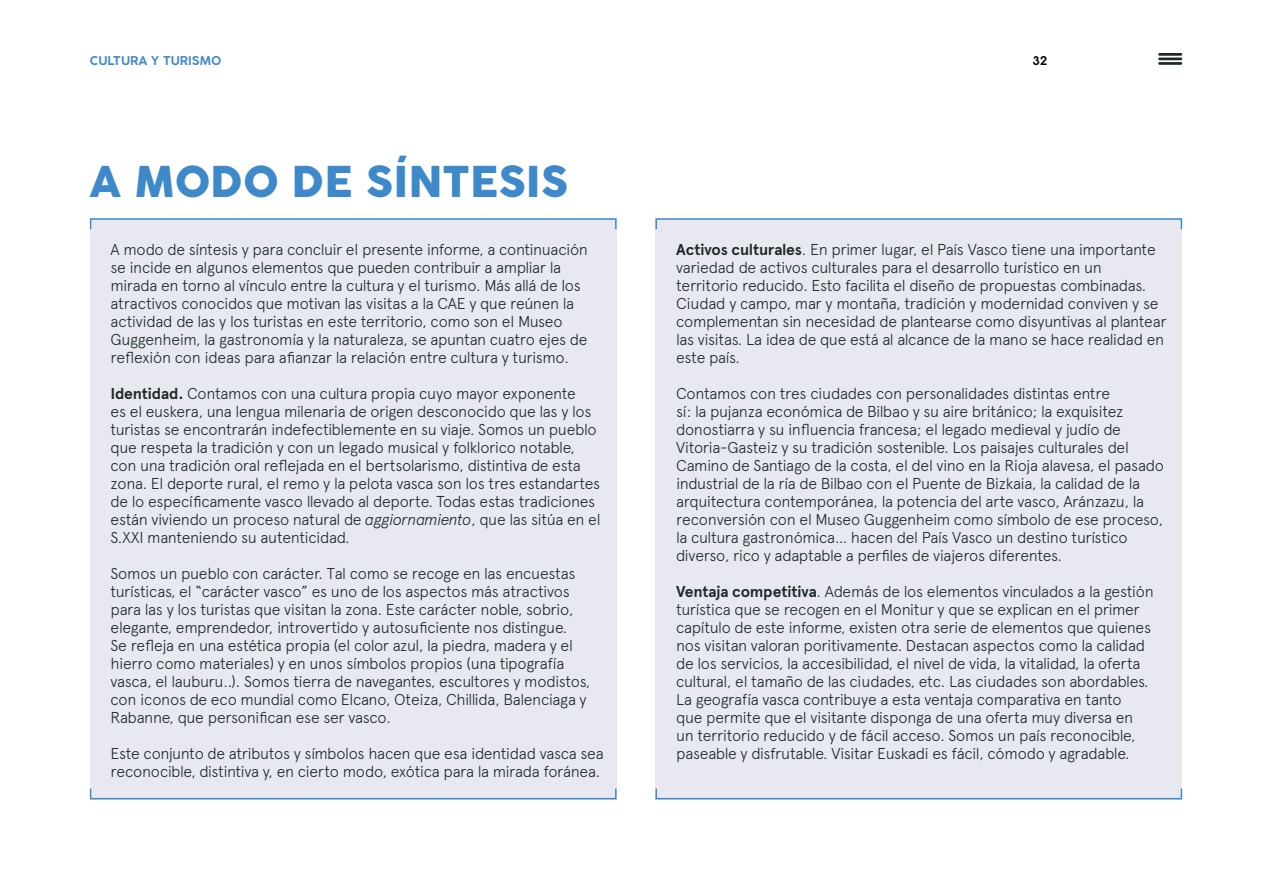
<style>
.page{position:relative;width:1263px;height:893px;background:#fff}
.page>*{position:absolute;margin:0;border:0;box-sizing:border-box;transform-origin:0 0}
.t1{font:42px "Cocogoose Pro";color:#3e89ca}
.t2{font:300 15.75px/18px "Apercu";letter-spacing:-.025em;color:#1e2a28}
.t3{font:300 12px "Cocogoose Pro";color:#3e89ca}
.t4{font:300 12px "Cocogoose Pro";color:#000}
.s1{font-weight:700}
.s2{font-style:italic}
</style>
<div class="page">
<hr style="left:1158px;top:53px;width:24px;height:3px;background:#1e2a28">
<hr style="left:1158px;top:58px;width:24px;height:2px;background:#1e2a28">
<hr style="left:1158px;top:62px;width:24px;height:3px;background:#1e2a28">
<div style="left:90px;top:218px;width:527px;height:581px;background:#e8e9f0"></div>
<div style="left:655px;top:218px;width:527px;height:581px;background:#e8e9f0"></div>
<div style="left:90px;top:788px;width:527px;height:11px;border:2px solid #3e89ca"></div>
<div style="left:655px;top:788px;width:527px;height:11px;border:2px solid #3e89ca"></div>
<div style="left:90px;top:218px;width:527px;height:12px;border:2px solid #3e89ca"></div>
<div style="left:655px;top:218px;width:527px;height:12px;border:2px solid #3e89ca"></div>
<p class="t3" style="left:90px;top:53px;width:133px">CULTURA Y TURISMO</p>
<p class="t4" style="left:1033px;top:52px;width:16px">32</p>
<h1 class="t1" style="left:89px;top:153px;width:481px">A MODO DE SÍNTESIS</h1>
<p class="t2" style="left:111px;top:240px;width:479px">A modo de síntesis y para concluir el presente informe, a continuación se incide en algunos elementos que pueden contribuir a ampliar la mirada en torno al vínculo entre la cultura y el turismo. Más allá de los atractivos conocidos que motivan las visitas a la CAE y que reúnen la actividad de las y los turistas en este territorio, como son el Museo Guggenheim, la gastronomía y la naturaleza, se apuntan cuatro ejes de reflexión con ideas para afianzar la relación entre cultura y turismo.</p>
<p class="t2" style="left:111px;top:384px;width:491px"><span class="s1">Identidad.</span> Contamos con una cultura propia cuyo mayor exponente<br>es el euskera, una lengua milenaria de origen desconocido que las y los turistas se encontrarán indefectiblemente en su viaje. Somos un pueblo que respeta la tradición y con un legado musical y folklorico notable, con una tradición oral reflejada en el bertsolarismo, distintiva de esta zona. El deporte rural, el remo y la pelota vasca son los tres estandartes de lo específicamente vasco llevado al deporte. Todas estas tradiciones están viviendo un proceso natural de <span class="s2">aggiornamiento</span>, que las sitúa en el S.XXI manteniendo su autenticidad.</p>
<p class="t2" style="left:111px;top:564px;width:481px">Somos un pueblo con carácter. Tal como se recoge en las encuestas turísticas, el “carácter vasco” es uno de los aspectos más atractivos para las y los turistas que visitan la zona. Este carácter noble, sobrio, elegante, emprendedor, introvertido y autosuficiente nos distingue.<br>Se refleja en una estética propia (el color azul, la piedra, madera y el hierro como materiales) y en unos símbolos propios (una tipografía vasca, el lauburu..). Somos tierra de navegantes, escultores y modistos, con iconos de eco mundial como Elcano, Oteiza, Chillida, Balenciaga y Rabanne, que personifican ese ser vasco.</p>
<p class="t2" style="left:111px;top:744px;width:495px">Este conjunto de atributos y símbolos hacen que esa identidad vasca sea reconocible, distintiva y, en cierto modo, exótica para la mirada foránea.</p>
<p class="t2" style="left:676px;top:240px;width:492px"><span class="s1">Activos culturales</span>. En primer lugar, el País Vasco tiene una importante variedad de activos culturales para el desarrollo turístico en un territorio reducido. Esto facilita el diseño de propuestas combinadas.<br>Ciudad y campo, mar y montaña, tradición y modernidad conviven y se complementan sin necesidad de plantearse como disyuntivas al plantear las visitas. La idea de que está al alcance de la mano se hace realidad en este país.</p>
<p class="t2" style="left:676px;top:384px;width:489px">Contamos con tres ciudades con personalidades distintas entre<br>sí: la pujanza económica de Bilbao y su aire británico; la exquisitez donostiarra y su influencia francesa; el legado medieval y judío de Vitoria-Gasteiz y su tradición sostenible. Los paisajes culturales del Camino de Santiago de la costa, el del vino en la Rioja alavesa, el pasado industrial de la ría de Bilbao con el Puente de Bizkaia, la calidad de la arquitectura contemporánea, la potencia del arte vasco, Aránzazu, la reconversión con el Museo Guggenheim como símbolo de ese proceso, la cultura gastronómica… hacen del País Vasco un destino turístico diverso, rico y adaptable a perfiles de viajeros diferentes.</p>
<p class="t2" style="left:676px;top:582px;width:479px"><span class="s1">Ventaja competitiva</span>. Además de los elementos vinculados a la gestión turística que se recogen en el Monitur y que se explican en el primer capítulo de este informe, existen otra serie de elementos que quienes nos visitan valoran poritivamente. Destacan aspectos como la calidad de los servicios, la accesibilidad, el nivel de vida, la vitalidad, la oferta cultural, el tamaño de las ciudades, etc. Las ciudades son abordables.<br>La geografía vasca contribuye a esta ventaja comparativa en tanto<br>que permite que el visitante disponga de una oferta muy diversa en un territorio reducido y de fácil acceso. Somos un país reconocible, paseable y disfrutable. Visitar Euskadi es fácil, cómodo y agradable.</p>
</div>
